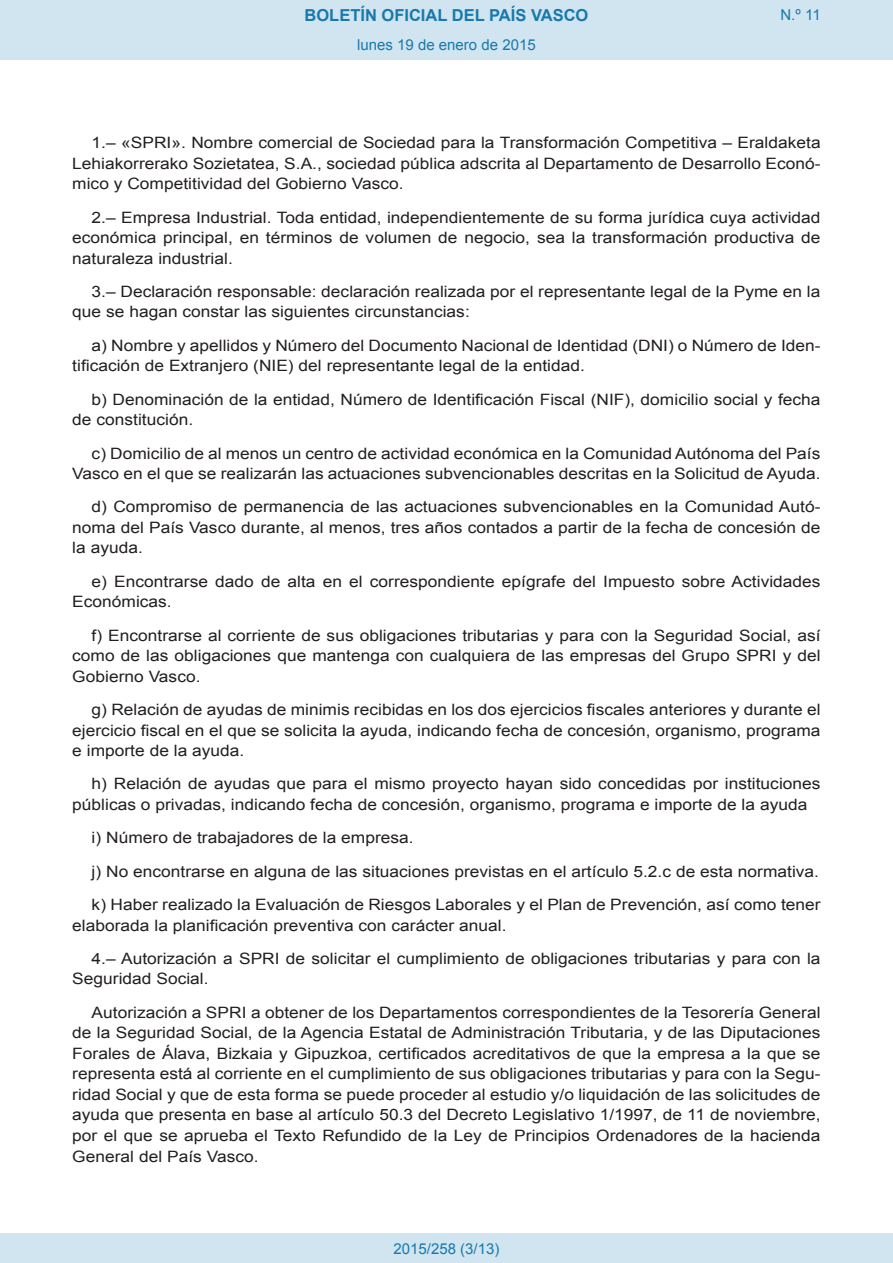
<style>
.page{position:relative;width:893px;height:1263px;background:#fff}
.page>*{position:absolute;margin:0;border:0;box-sizing:border-box;transform-origin:0 0}
.t1{font:700 16.5px "Arial";color:#1879ad}
.BOPVDetalle{font:15.6px/20.5px "Arial";color:#231f20;scale:1.11 1}
.Paginacion_Centro{font:15px "Arial";color:#1879ad}
</style>
<div class="page">
<div style="left:0;top:0;width:893px;height:60px;background:#d0e5f0"></div>
<div style="left:0;top:1233px;width:893px;height:30px;background:#d0e5f0"></div>
<p class="t1" style="left:305px;top:4px;width:285px">BOLETÍN OFICIAL DEL PAÍS VASCO</p>
<p class="Paginacion_Centro" style="left:357px;top:35px;width:180px">lunes 19 de enero de 2015</p>
<p class="Paginacion_Centro" style="left:780px;top:5px;width:42px">N.º 11</p>
<p class="BOPVDetalle" style="left:72px;top:132px;width:676px;text-align:justify;text-indent:19px">1.– «SPRI». Nombre comercial de Sociedad para la Transformación Competitiva – Eraldaketa Lehiakorrerako Sozietatea, S.A., sociedad pública adscrita al Departamento de Desarrollo Econó&shy;mico y Competitividad del Gobierno Vasco.</p>
<p class="BOPVDetalle" style="left:72px;top:207px;width:676px;text-align:justify;text-indent:19px">2.– Empresa Industrial. Toda entidad, independientemente de su forma jurídica cuya actividad económica principal, en términos de volumen de negocio, sea la transformación productiva de naturaleza industrial.</p>
<p class="BOPVDetalle" style="left:72px;top:281px;width:675px;text-indent:19px">3.– Declaración responsable: declaración realizada por el representante legal de la Pyme en la que se hagan constar las siguientes circunstancias:</p>
<p class="BOPVDetalle" style="left:72px;top:335px;width:676px;text-indent:19px">a) Nombre y apellidos y Número del Documento Nacional de Identidad (DNI) o Número de Iden&shy;tificación de Extranjero (NIE) del representante legal de la entidad.</p>
<p class="BOPVDetalle" style="left:72px;top:389px;width:676px;text-indent:19px">b) Denominación de la entidad, Número de Identificación Fiscal (NIF), domicilio social y fecha de constitución.</p>
<p class="BOPVDetalle" style="left:72px;top:443px;width:676px;text-align:right">c) Domicilio de al menos un centro de actividad económica en la Comunidad Autónoma del País<br>Vasco en el que se realizarán las actuaciones subvencionables descritas en la Solicitud de Ayuda.</p>
<p class="BOPVDetalle" style="left:72px;top:497px;width:676px;text-align:justify;text-indent:19px">d) Compromiso de permanencia de las actuaciones subvencionables en la Comunidad Autó&shy;noma del País Vasco durante, al menos, tres años contados a partir de la fecha de concesión de la ayuda.</p>
<p class="BOPVDetalle" style="left:72px;top:571px;width:676px;text-indent:19px">e) Encontrarse dado de alta en el correspondiente epígrafe del Impuesto sobre Actividades<br>Económicas.</p>
<p class="BOPVDetalle" style="left:72px;top:625px;width:676px;text-align:justify;text-indent:19px">f) Encontrarse al corriente de sus obligaciones tributarias y para con la Seguridad Social, así como de las obligaciones que mantenga con cualquiera de las empresas del Grupo SPRI y del Gobierno Vasco.</p>
<p class="BOPVDetalle" style="left:72px;top:699px;width:676px;text-align:justify;text-indent:19px">g) Relación de ayudas de minimis recibidas en los dos ejercicios fiscales anteriores y durante el ejercicio fiscal en el que se solicita la ayuda, indicando fecha de concesión, organismo, programa e importe de la ayuda.</p>
<p class="BOPVDetalle" style="left:72px;top:774px;width:676px;text-indent:19px">h) Relación de ayudas que para el mismo proyecto hayan sido concedidas por instituciones públicas o privadas, indicando fecha de concesión, organismo, programa e importe de la ayuda</p>
<p class="BOPVDetalle" style="left:92px;top:828px;width:292px">i) Número de trabajadores de la empresa.</p>
<p class="BOPVDetalle" style="left:92px;top:861px;width:657px">j) No encontrarse en alguna de las situaciones previstas en el artículo 5.2.c de esta normativa.</p>
<p class="BOPVDetalle" style="left:72px;top:894px;width:676px;text-indent:19px">k) Haber realizado la Evaluación de Riesgos Laborales y el Plan de Prevención, así como tener elaborada la planificación preventiva con carácter anual.</p>
<p class="BOPVDetalle" style="left:72px;top:948px;width:676px;text-indent:19px">4.– Autorización a SPRI de solicitar el cumplimiento de obligaciones tributarias y para con la<br>Seguridad Social.</p>
<p class="BOPVDetalle" style="left:72px;top:1002px;width:676px;text-align:justify;text-indent:19px">Autorización a SPRI a obtener de los Departamentos correspondientes de la Tesorería General de la Seguridad Social, de la Agencia Estatal de Administración Tributaria, y de las Diputaciones Forales de Álava, Bizkaia y Gipuzkoa, certificados acreditativos de que la empresa a la que se representa está al corriente en el cumplimiento de sus obligaciones tributarias y para con la Segu&shy;ridad Social y que de esta forma se puede proceder al estudio y/o liquidación de las solicitudes de ayuda que presenta en base al artículo 50.3 del Decreto Legislativo 1/1997, de 11 de noviembre, por el que se aprueba el Texto Refundido de la Ley de Principios Ordenadores de la hacienda General del País Vasco.</p>
<p class="Paginacion_Centro" style="left:393px;top:1238px;width:107px">2015/258 (3/13)</p>
</div>
